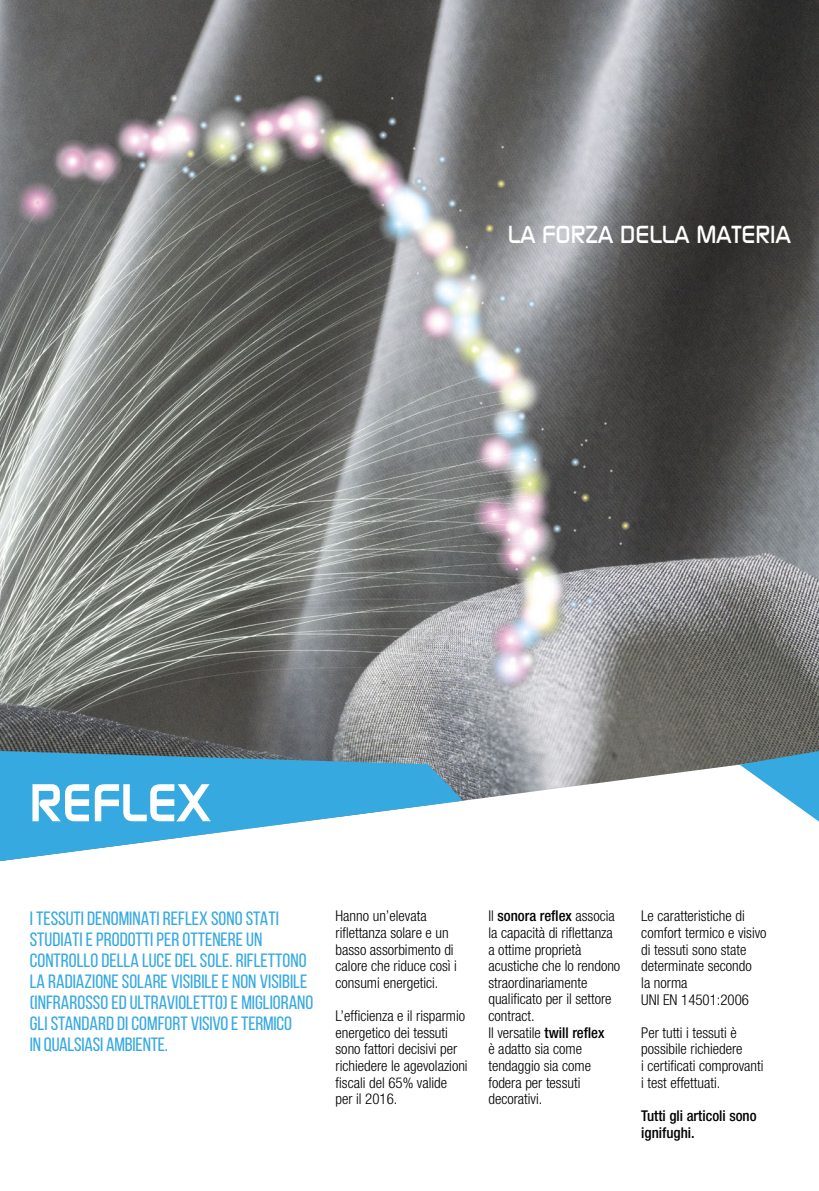
<style>
.page{position:relative;width:819px;height:1191px;background:#fff}
.page>*{position:absolute;margin:0;border:0;box-sizing:border-box;transform-origin:0 0}
.t1{font:700 52.5px "Modaerne";color:#fff}
.t2{font:24.5px "Modaerne";color:#fff}
.t3{font:19.25px/21px "Bebas Neue";color:#36a9e1;scale:1.05 1}
.t4{font:300 condensed 14.88px/16.6px "Helvetica Neue LT Std";color:#000}
.t5{font:500 condensed 14.88px/16.6px "Helvetica Neue LT Std";color:#000}
.s1{font-weight:500}
</style>
<div class="page">
<img style="left:0;top:0;width:819px;height:822px">
<svg style="left:739px;top:751px;width:80px;height:70px"></svg>
<svg style="left:0;top:751px;width:463px;height:110px;fill:#36a9e1"></svg>
<h2 class="t2" style="left:508px;top:221px;width:284px">LA FORZA DELLA MATERIA</h2>
<h1 class="t1" style="left:30px;top:774px;width:182px">REFLEX</h1>
<p class="t3" style="left:30px;top:907px;width:271px">I TESSUTI DENOMINATI REFLEX SONO STATI STUDIATI E PRODOTTI PER OTTENERE UN CONTROLLO DELLA LUCE DEL SOLE. RIFLETTONO LA RADIAZIONE SOLARE VISIBILE E NON VISIBILE (INFRAROSSO ED ULTRAVIOLETTO) E MIGLIORANO GLI STANDARD DI COMFORT VISIVO E TERMICO<br>IN QUALSIASI AMBIENTE.</p>
<p class="t4" style="left:335px;top:907px;width:123px">Hanno un’elevata riflettanza solare e un basso assorbimento di calore che riduce così i consumi energetici.</p>
<p class="t4" style="left:335px;top:1007px;width:134px">L’efficienza e il risparmio energetico dei tessuti sono fattori decisivi per richiedere le agevolazioni fiscali del 65% valide per il 2016.</p>
<p class="t4" style="left:488px;top:907px;width:133px">Il <span class="s1">sonora reflex</span> associa la capacità di riflettanza a ottime proprietà acustiche che lo rendono straordinariamente qualificato per il settore contract.<br>Il versatile <span class="s1">twill reflex<br></span>è adatto sia come tendaggio sia come fodera per tessuti decorativi.</p>
<p class="t4" style="left:641px;top:907px;width:127px">Le caratteristiche di comfort termico e visivo di tessuti sono state determinate secondo<br>la norma<br>UNI EN 14501:2006</p>
<p class="t4" style="left:641px;top:1024px;width:124px">Per tutti i tessuti è possibile richiedere<br>i certificati comprovanti i test effettuati.</p>
<p class="t5" style="left:641px;top:1107px;width:117px">Tutti gli articoli sono ignifughi.</p>
</div>
